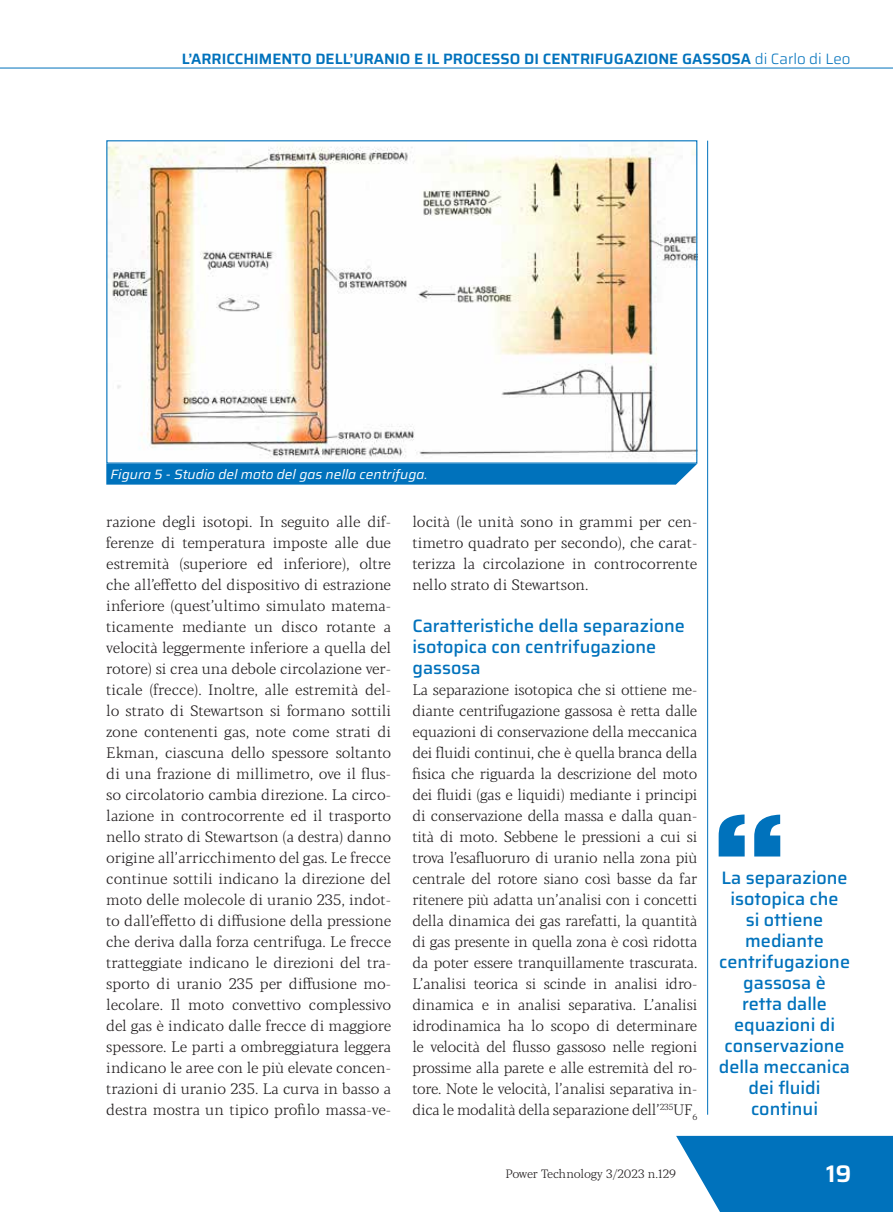
<style>
.page{position:relative;width:893px;height:1212px;background:#fff}
.page>*{position:absolute;margin:0;border:0;box-sizing:border-box;transform-origin:0 0}
.t1{font:600 24px "Saira";color:#fff}
.t2{font:500 18px/21px "Saira";color:#0072bc}
.t3{font:300 15px/21px "Blacker Pro Text";letter-spacing:-.01em;color:#231f20;text-align:justify}
.t4{font:600 15px "Saira";color:#0072bc}
.t5{font:italic 13.5px "Saira";color:#fff}
.t6{font:300 12px "Blacker Pro Text";letter-spacing:-.01em;color:#231f20}
.s1{font-weight:300}
</style>
<div class="page">
<svg style="left:676px;top:1136px;width:217px;height:76px"></svg>
<hr style="left:0;top:68px;width:893px;height:1px;background:#0072bc">
<hr style="left:707px;top:141px;width:1px;height:974px;background:#0072bc">
<svg style="left:719px;top:814px;width:61px;height:42px"></svg>
<img style="left:108px;top:142px;width:587px;height:316px">
<div style="left:106px;top:464px;width:591px;height:21px;background:#0072bc"></div>
<p class="t4" style="left:182px;top:46px;width:670px">L’ARRICCHIMENTO DELL’URANIO E IL PROCESSO DI CENTRIFUGAZIONE GASSOSA <span class="s1">di Carlo di Leo</span></p>
<p class="t5" style="left:111px;top:463px;width:318px">Figura 5 - Studio del moto del gas nella centrifuga.</p>
<p class="t3" style="left:106px;top:511px;width:286px">razione degli isotopi. In seguito alle dif&shy;ferenze di temperatura imposte alle due estremità (superiore ed inferiore), oltre che all’effetto del dispositivo di estrazione inferiore (quest’ultimo simulato matema&shy;ticamente mediante un disco rotante a velocità leggermente inferiore a quella del rotore) si crea una debole circolazione ver&shy;ticale (frecce). Inoltre, alle estremità del&shy;lo strato di Stewartson si formano sottili zone contenenti gas, note come strati di Ekman, ciascuna dello spessore soltanto di una frazione di millimetro, ove il flus&shy;so circolatorio cambia direzione. La circo&shy;lazione in controcorrente ed il trasporto nello strato di Stewartson (a destra) danno origine all’arricchimento del gas. Le frecce continue sottili indicano la direzione del moto delle molecole di uranio 235, indot&shy;to dall’effetto di diffusione della pressione che deriva dalla forza centrifuga. Le frecce tratteggiate indicano le direzioni del tra&shy;sporto di uranio 235 per diffusione mo&shy;lecolare. Il moto convettivo complessivo del gas è indicato dalle frecce di maggiore spessore. Le parti a ombreggiatura leggera indicano le aree con le più elevate concen&shy;trazioni di uranio 235. La curva in basso a destra mostra un tipico profilo massa-ve-</p>
<p class="t3" style="left:412px;top:511px;width:286px">locità (le unità sono in grammi per cen&shy;timetro quadrato per secondo), che carat&shy;terizza la circolazione in controcorrente nello strato di Stewartson.</p>
<p class="t2" style="left:412px;top:614px;width:274px">Caratteristiche della separazione isotopica con centrifugazione gassosa</p>
<p class="t3" style="left:412px;top:679px;width:286px">La separazione isotopica che si ottiene me&shy;diante centrifugazione gassosa è retta dalle equazioni di conservazione della meccanica dei fluidi continui, che è quella branca della fisica che riguarda la descrizione del moto dei fluidi (gas e liquidi) mediante i principi di conservazione della massa e dalla quan&shy;tità di moto. Sebbene le pressioni a cui si trova l’esafluoruro di uranio nella zona più centrale del rotore siano così basse da far ritenere più adatta un’analisi con i concetti della dinamica dei gas rarefatti, la quantità di gas presente in quella zona è così ridotta da poter essere tranquillamente trascurata.<br>L’analisi teorica si scinde in analisi idro&shy;dinamica e in analisi separativa. L’analisi idrodinamica ha lo scopo di determinare le velocità del flusso gassoso nelle regioni prossime alla parete e alle estremità del ro&shy;tore. Note le velocità, l’analisi separativa in&shy;dica le modalità della separazione dell’<sup>235</sup>UF<sub>6</sub></p>
<p class="t2" style="left:719px;top:866px;width:133px;text-align:center">La separazione isotopica che<br>si ottiene mediante centrifugazione gassosa è<br>retta dalle equazioni di conservazione della meccanica dei fluidi continui</p>
<p class="t6" style="left:505px;top:1166px;width:172px">Power Technology 3/2023 n.129</p>
<h1 class="t1" style="left:826px;top:1154px;width:27px">19</h1>
</div>
